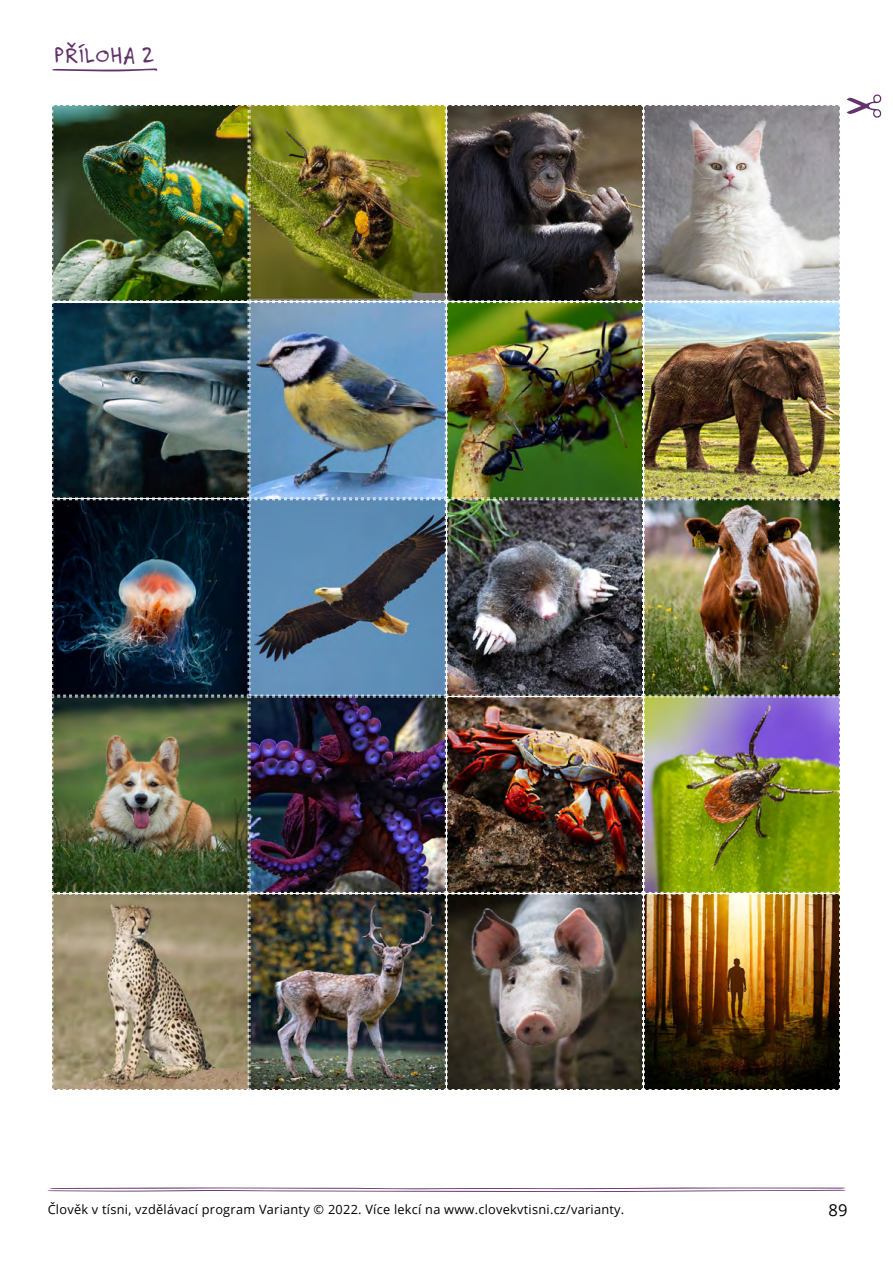
<style>
.page{position:relative;width:893px;height:1263px;background:#fff}
.page>*{position:absolute;margin:0;border:0;box-sizing:border-box;transform-origin:0 0}
.t1{font:24px "Felt Tip Roman";letter-spacing:.03em;color:#623269}
.t2{font:16.5px "Open Sans";color:#000}
.t3{font:12.75px "Open Sans";letter-spacing:.02em;color:#000}
</style>
<div class="page">
<svg style="left:48px;top:1187px;width:797px;height:5px"></svg>
<img style="left:52px;top:105px;width:788px;height:985px">
<svg style="left:847px;top:94px;width:35px;height:24px"></svg>
<svg style="left:52px;top:68px;width:106px;height:4px"></svg>
<h1 class="t1" style="left:54px;top:39px;width:101px">PŘÍLOHA 2</h1>
<p class="t3" style="left:48px;top:1200px;width:578px">Člověk v tísni, vzdělávací program Varianty © 2022. Více lekcí na www.clovekvtisni.cz/varianty.</p>
<p class="t2" style="left:828px;top:1198px;width:20px">89</p>
</div>
